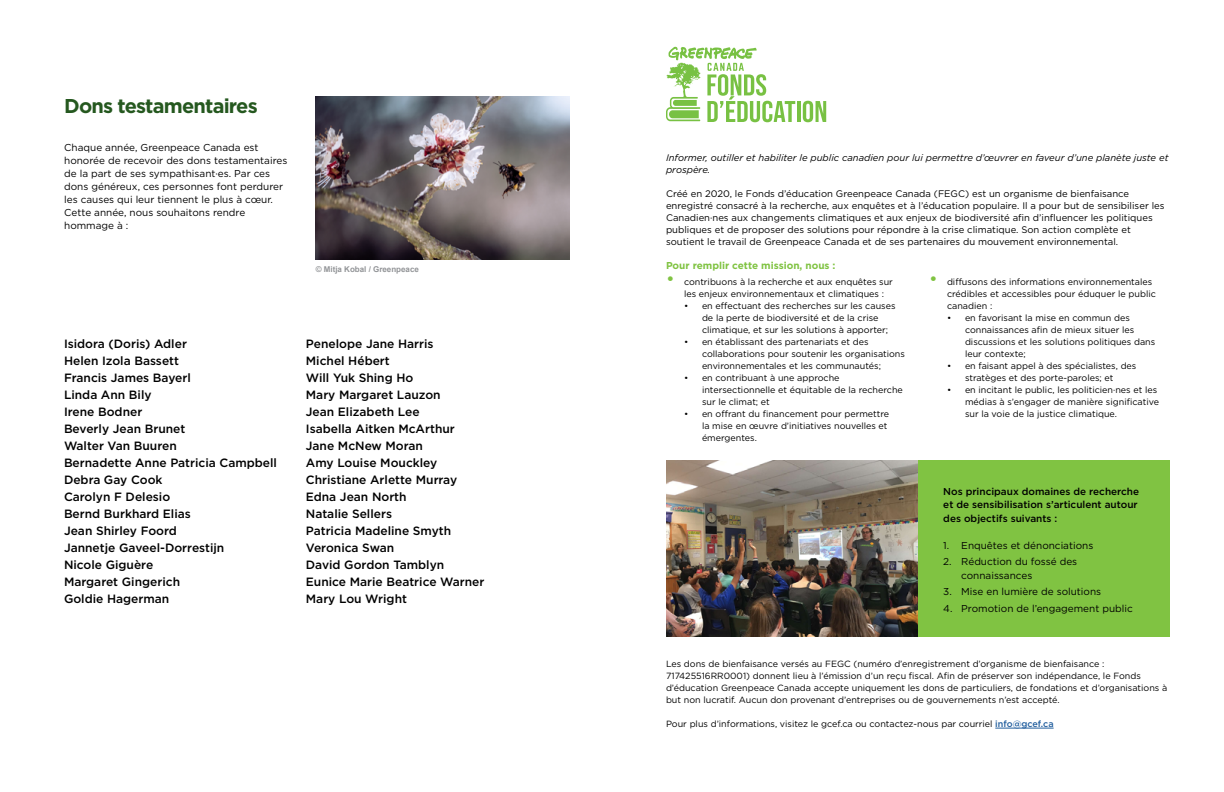
<style>
.page{position:relative;width:1224px;height:792px;background:#fff}
.page>*{position:absolute;margin:0;border:0;box-sizing:border-box;transform-origin:0 0}
.t1{font:700 20px "Gotham";letter-spacing:-.04em;color:#25581f}
.t2{font:500 12px/17px "Gotham";color:#000}
.t3{font:10px/13px "Gotham";color:#000}
.t4{font:500 10px/13.5px "Gotham";color:#000}
.t5{font:700 10px "Gotham";color:#80c342}
.t6{font:9.5px/12px "Gotham";color:#000}
.t7{font:italic 9.5px/12px "Gotham";color:#000}
.t8{font:9px/12px "Gotham";color:#000}
.t9{font:700 8px "Arial";color:#939598}
.s1{font-size:18px;color:#80c342}
.s2{font-weight:500;color:#215e9e}
</style>
<div class="page">
<div style="left:894px;top:460px;width:276px;height:177px;background:#80c342"></div>
<img style="left:316px;top:96px;width:254px;height:163px">
<hr style="left:995px;top:728px;width:59px;height:1px;background:#215e9e">
<hr style="left:797px;top:101px;width:3px;height:21px;background:#78c143">
<svg style="left:803px;top:101px;width:23px;height:21px"></svg>
<svg style="left:666px;top:47px;width:129px;height:75px"></svg>
<img style="left:666px;top:460px;width:252px;height:177px">
<h1 class="t1" style="left:64px;top:93px;width:195px">Dons testamentaires</h1>
<p class="t3" style="left:64px;top:141px;width:225px">Chaque année, Greenpeace Canada est honorée de recevoir des dons testamentaires de la part de ses sympathisant·es. Par ces dons généreux, ces personnes font perdurer les causes qui leur tiennent le plus à cœur.<br>Cette année, nous souhaitons rendre hommage à :</p>
<p class="t9" style="left:316px;top:264px;width:105px">© Mitja Kobal / Greenpeace</p>
<p class="t2" style="left:64px;top:335px;width:215px">Isidora (Doris) Adler<br>Helen Izola Bassett<br>Francis James Bayerl<br>Linda Ann Bily<br>Irene Bodner<br>Beverly Jean Brunet<br>Walter Van Buuren<br>Bernadette Anne Patricia Campbell<br>Debra Gay Cook<br>Carolyn F Delesio<br>Bernd Burkhard Elias<br>Jean Shirley Foord<br>Jannetje Gaveel-Dorrestijn<br>Nicole Giguère<br>Margaret Gingerich<br>Goldie Hagerman</p>
<p class="t2" style="left:306px;top:335px;width:180px">Penelope Jane Harris<br>Michel Hébert<br>Will Yuk Shing Ho<br>Mary Margaret Lauzon<br>Jean Elizabeth Lee<br>Isabella Aitken McArthur<br>Jane McNew Moran<br>Amy Louise Mouckley<br>Christiane Arlette Murray<br>Edna Jean North<br>Natalie Sellers<br>Patricia Madeline Smyth<br>Veronica Swan<br>David Gordon Tamblyn<br>Eunice Marie Beatrice Warner<br>Mary Lou Wright</p>
<p class="t7" style="left:666px;top:151px;width:504px">Informer, outiller et habiliter le public canadien pour lui permettre d’œuvrer en faveur d’une planète juste et prospère.</p>
<p class="t6" style="left:666px;top:187px;width:500px">Créé en 2020, le Fonds d’éducation Greenpeace Canada (FEGC) est un organisme de bienfaisance enregistré consacré à la recherche, aux enquêtes et à l’éducation populaire. Il a pour but de sensibiliser les Canadien·nes aux changements climatiques et aux enjeux de biodiversité afin d’influencer les politiques publiques et de proposer des solutions pour répondre à la crise climatique. Son action complète et soutient le travail de Greenpeace Canada et de ses partenaires du mouvement environnemental.</p>
<p class="t5" style="left:666px;top:259px;width:171px">Pour remplir cette mission, nous :</p>
<p class="t8" style="left:684px;top:276px;width:210px;text-indent:-18px"><span class="s1">•</span> contribuons à la recherche et aux enquêtes sur les enjeux environnementaux et climatiques :</p>
<p class="t8" style="left:702px;top:300px;width:195px;text-indent:-18px">• en effectuant des recherches sur les causes de la perte de biodiversité et de la crise climatique, et sur les solutions à apporter;</p>
<p class="t8" style="left:702px;top:336px;width:205px;text-indent:-18px">• en établissant des partenariats et des collaborations pour soutenir les organisations environnementales et les communautés;</p>
<p class="t8" style="left:702px;top:372px;width:202px;text-indent:-18px">• en contribuant à une approche intersectionnelle et équitable de la recherche sur le climat; et</p>
<p class="t8" style="left:702px;top:408px;width:189px;text-indent:-18px">• en offrant du financement pour permettre la mise en œuvre d’initiatives nouvelles et émergentes.</p>
<p class="t8" style="left:947px;top:275px;width:210px;text-indent:-18px"><span class="s1">•</span> diffusons des informations environnementales crédibles et accessibles pour éduquer le public canadien :</p>
<p class="t8" style="left:965px;top:311px;width:192px;text-indent:-18px">• en favorisant la mise en commun des connaissances afin de mieux situer les discussions et les solutions politiques dans leur contexte;</p>
<p class="t8" style="left:947px;top:359px;width:191px;text-align:center">• en faisant appel à des spécialistes, des stratèges et des porte-paroles; et</p>
<p class="t8" style="left:965px;top:383px;width:196px;text-indent:-18px">• en incitant le public, les politicien·nes et les médias à s’engager de manière significative sur la voie de la justice climatique.</p>
<p class="t4" style="left:943px;top:484px;width:197px">Nos principaux domaines de recherche et de sensibilisation s’articulent autour des objectifs suivants :</p>
<p class="t3" style="left:943px;top:538px;width:152px">1. Enquêtes et dénonciations</p>
<p class="t3" style="left:961px;top:555px;width:117px;line-height:13.5px;text-indent:-18px">2. Réduction du fossé des connaissances</p>
<p class="t3" style="left:943px;top:585px;width:159px">3. Mise en lumière de solutions</p>
<p class="t3" style="left:943px;top:601px;width:191px">4. Promotion de l’engagement public</p>
<p class="t8" style="left:666px;top:658px;width:503px">Les dons de bienfaisance versés au FEGC (numéro d’enregistrement d’organisme de bienfaisance :<br>717425516RR0001) donnent lieu à l’émission d’un reçu fiscal. Afin de préserver son indépendance, le Fonds d’éducation Greenpeace Canada accepte uniquement les dons de particuliers, de fondations et d’organisations à but non lucratif. Aucun don provenant d’entreprises ou de gouvernements n’est accepté.</p>
<p class="t8" style="left:666px;top:718px;width:389px">Pour plus d’informations, visitez le gcef.ca ou contactez-nous par courriel <span class="s2">info@gcef.ca</span></p>
</div>
